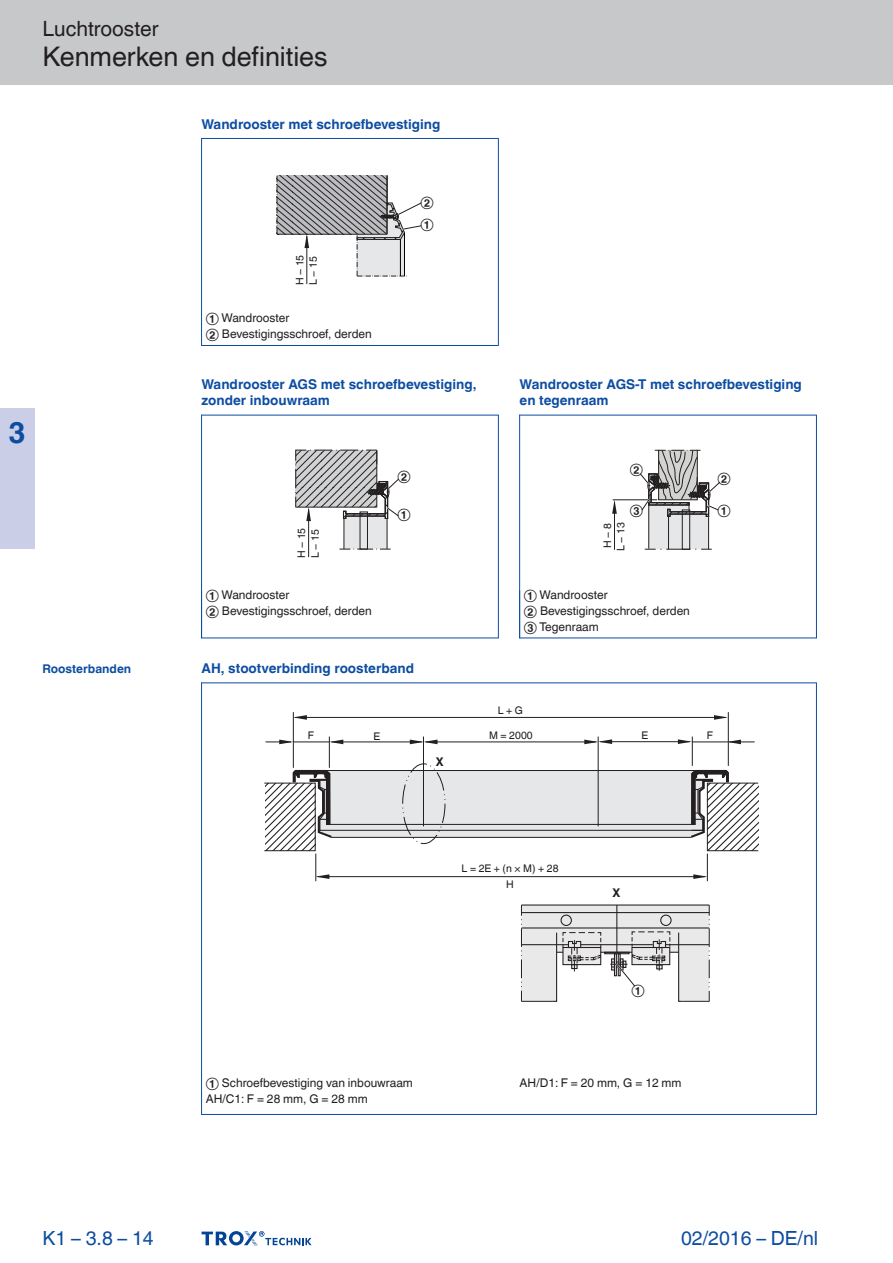
<style>
.page{position:relative;width:893px;height:1263px;background:#fff}
.page>*{position:absolute;margin:0;border:0;box-sizing:border-box;transform-origin:0 0}
.Register-Tab-Ziffern{font:700 30px "TROX Helvetica";color:#0d4da1}
.Navigation_2{font:27px "TROX Helvetica";color:#231f20}
.Navigation_1{font:21px "TROX Helvetica";color:#231f20}
.date{font:19.5px "TROX Helvetica";color:#0d4da1}
.pagina_li-re{font:19.5px "TROX Helvetica";color:#0d4da1}
.Standard_oben_links{font:700 13.5px/16.2px "TROX Helvetica";color:#0d4da1}
.graphic_index{font:12px "TROX Helvetica";color:#231f20}
.marg_title_blue{font:700 12px "TROX Helvetica";color:#0d4da1}
.Update_OIDs{font:12px/22.2px "TROX Helvetica";color:#1d1d1b}
.Update_OIDs-2{font:700 12px "TROX Helvetica";color:#1d1d1b}
.Update_OIDs-3{font:10.5px/13.5px "TROX Helvetica";color:#1d1d1b}
</style>
<div class="page">
<div style="left:0;top:0;width:893px;height:85px;background:#c7c8ca"></div>
<div style="left:0;top:408px;width:34px;height:141px;background:#cacee7"></div>
<svg style="left:202px;top:1231px;width:110px;height:15px"></svg>
<svg style="left:278px;top:176px;width:109px;height:58px;background:#9a9a9c"></svg>
<hr style="left:387px;top:176px;width:1px;height:58px;background:#231f20">
<hr style="left:277px;top:234px;width:110px;height:1px;background:#231f20">
<svg style="left:277px;top:176px;width:1px;height:58px"></svg>
<hr style="left:307px;top:236px;width:1px;height:48px;background:#231f20">
<svg style="left:304px;top:234px;width:5px;height:14px"></svg>
<svg style="left:357px;top:201px;width:65px;height:76px"></svg>
<hr style="left:201px;top:138px;width:1px;height:208px;background:#0d4da1">
<hr style="left:498px;top:138px;width:1px;height:208px;background:#0d4da1">
<hr style="left:201px;top:138px;width:297px;height:1px;background:#0d4da1">
<hr style="left:201px;top:345px;width:297px;height:1px;background:#0d4da1">
<div style="left:521px;top:905px;width:188px;height:23px;background:#e9e9e9"></div>
<div style="left:521px;top:928px;width:188px;height:17px;background:#e9e9e9"></div>
<div style="left:521px;top:945px;width:36px;height:56px;background:#e9e9e9"></div>
<hr style="left:521px;top:904px;width:188px;height:1px;background:#231f20">
<hr style="left:521px;top:912px;width:188px;height:1px;background:#231f20">
<hr style="left:521px;top:927px;width:188px;height:1px;background:#231f20">
<hr style="left:521px;top:944px;width:47px;height:1px;background:#231f20">
<hr style="left:521px;top:1001px;width:32px;height:1px;background:#231f20">
<svg style="left:521px;top:905px;width:1px;height:96px"></svg>
<hr style="left:293px;top:712px;width:1px;height:56px;background:#231f20">
<hr style="left:329px;top:736px;width:1px;height:32px;background:#231f20">
<hr style="left:423px;top:736px;width:1px;height:90px;background:#231f20">
<hr style="left:728px;top:712px;width:1px;height:54px;background:#231f20">
<hr style="left:692px;top:736px;width:1px;height:30px;background:#231f20">
<hr style="left:598px;top:736px;width:1px;height:90px;background:#231f20">
<svg style="left:727px;top:739px;width:28px;height:5px"></svg>
<hr style="left:692px;top:742px;width:36px;height:1px;background:#231f20">
<hr style="left:600px;top:741px;width:90px;height:1px;background:#231f20">
<svg style="left:678px;top:739px;width:14px;height:5px"></svg>
<hr style="left:426px;top:742px;width:170px;height:1px;background:#231f20">
<svg style="left:584px;top:739px;width:28px;height:5px"></svg>
<hr style="left:331px;top:742px;width:91px;height:1px;background:#231f20">
<svg style="left:329px;top:739px;width:14px;height:5px"></svg>
<svg style="left:410px;top:739px;width:27px;height:5px"></svg>
<hr style="left:293px;top:742px;width:36px;height:1px;background:#231f20">
<svg style="left:266px;top:739px;width:27px;height:5px"></svg>
<svg style="left:266px;top:769px;width:492px;height:112px"></svg>
<hr style="left:295px;top:717px;width:431px;height:1px;background:#231f20">
<svg style="left:293px;top:715px;width:14px;height:5px"></svg>
<svg style="left:714px;top:715px;width:14px;height:5px"></svg>
<svg style="left:552px;top:905px;width:158px;height:97px"></svg>
<hr style="left:201px;top:682px;width:1px;height:433px;background:#0d4da1">
<hr style="left:816px;top:682px;width:1px;height:433px;background:#0d4da1">
<hr style="left:201px;top:682px;width:615px;height:1px;background:#0d4da1">
<hr style="left:201px;top:1114px;width:615px;height:1px;background:#0d4da1">
<hr style="left:308px;top:509px;width:1px;height:48px;background:#231f20">
<svg style="left:295px;top:449px;width:104px;height:101px"></svg>
<hr style="left:614px;top:502px;width:1px;height:48px;background:#231f20">
<svg style="left:612px;top:500px;width:5px;height:14px"></svg>
<hr style="left:613px;top:499px;width:44px;height:1px;background:#231f20">
<svg style="left:638px;top:449px;width:82px;height:101px"></svg>
<hr style="left:201px;top:415px;width:1px;height:223px;background:#0d4da1">
<hr style="left:498px;top:415px;width:1px;height:223px;background:#0d4da1">
<hr style="left:201px;top:415px;width:297px;height:1px;background:#0d4da1">
<hr style="left:201px;top:638px;width:297px;height:1px;background:#0d4da1">
<hr style="left:519px;top:415px;width:1px;height:223px;background:#0d4da1">
<hr style="left:816px;top:415px;width:1px;height:223px;background:#0d4da1">
<hr style="left:519px;top:415px;width:297px;height:1px;background:#0d4da1">
<hr style="left:519px;top:638px;width:297px;height:1px;background:#0d4da1">
<p class="Navigation_1" style="left:43px;top:17px;width:118px">Luchtrooster</p>
<p class="Navigation_2" style="left:43px;top:41px;width:287px">Kenmerken en definities</p>
<p class="Standard_oben_links" style="left:202px;top:116px;width:240px">Wandrooster met schroefbevestiging</p>
<p class="Register-Tab-Ziffern" style="left:8px;top:415px;width:19px">3</p>
<p class="marg_title_blue" style="left:43px;top:662px;width:90px">Roosterbanden</p>
<p class="Update_OIDs-3" style="left:293px;top:285px;width:32px;rotate:-90deg">H − 15<br>L − 15</p>
<p class="graphic_index" style="left:206px;top:311px;width:85px">① Wandrooster</p>
<p class="graphic_index" style="left:206px;top:327px;width:168px">② Bevestigingsschroef, derden</p>
<p class="Update_OIDs" style="left:420px;top:191px;width:15px">②<br>①</p>
<p class="Standard_oben_links" style="left:202px;top:376px;width:276px">Wandrooster AGS met schroefbevestiging, zonder inbouwraam</p>
<p class="Update_OIDs" style="left:398px;top:465px;width:15px">②</p>
<p class="Update_OIDs-3" style="left:295px;top:558px;width:32px;rotate:-90deg">H − 15<br>L − 15</p>
<p class="graphic_index" style="left:206px;top:588px;width:85px">① Wandrooster</p>
<p class="graphic_index" style="left:206px;top:604px;width:168px">② Bevestigingsschroef, derden</p>
<p class="Update_OIDs" style="left:398px;top:503px;width:15px">①</p>
<p class="Standard_oben_links" style="left:202px;top:660px;width:214px">AH, stootverbinding roosterband</p>
<p class="Standard_oben_links" style="left:520px;top:376px;width:284px">Wandrooster AGS-T met schroefbevestiging en tegenraam</p>
<p class="Update_OIDs" style="left:630px;top:457px;width:15px">②</p>
<p class="Update_OIDs" style="left:630px;top:499px;width:15px">③</p>
<p class="Update_OIDs-3" style="left:601px;top:551px;width:30px;rotate:-90deg">H − 8<br>L − 13</p>
<p class="graphic_index" style="left:524px;top:588px;width:85px">① Wandrooster</p>
<p class="graphic_index" style="left:524px;top:604px;width:168px">② Bevestigingsschroef, derden</p>
<p class="graphic_index" style="left:524px;top:620px;width:76px">③ Tegenraam</p>
<p class="Update_OIDs" style="left:717px;top:466px;width:15px">②</p>
<p class="Update_OIDs" style="left:717px;top:499px;width:15px">①</p>
<p class="Update_OIDs-3" style="left:498px;top:703px;width:27px">L + G</p>
<p class="Update_OIDs-3" style="left:308px;top:729px;width:8px">F</p>
<p class="Update_OIDs-3" style="left:373px;top:729px;width:8px">E</p>
<p class="Update_OIDs-3" style="left:489px;top:729px;width:45px">M = 2000</p>
<p class="Update_OIDs-3" style="left:642px;top:729px;width:8px">E</p>
<p class="Update_OIDs-3" style="left:707px;top:729px;width:8px">F</p>
<p class="Update_OIDs-2" style="left:436px;top:755px;width:9px">X</p>
<p class="graphic_index" style="left:206px;top:1076px;width:209px">① Schroefbevestiging van inbouwraam</p>
<p class="graphic_index" style="left:206px;top:1092px;width:163px">AH/C1: F = 28 mm, G = 28 mm</p>
<p class="Update_OIDs-3" style="left:462px;top:860px;width:98px;line-height:16.5px;text-align:center">L = 2E + (n × M) + 28<br>H</p>
<p class="Update_OIDs-2" style="left:613px;top:885px;width:9px">X</p>
<p class="Update_OIDs" style="left:631px;top:979px;width:15px">①</p>
<p class="graphic_index" style="left:520px;top:1076px;width:163px">AH/D1: F = 20 mm, G = 12 mm</p>
<p class="pagina_li-re" style="left:43px;top:1227px;width:113px">K1 – 3.8 – 14</p>
<p class="date" style="left:681px;top:1227px;width:138px">02/2016 – DE/nl</p>
</div>
